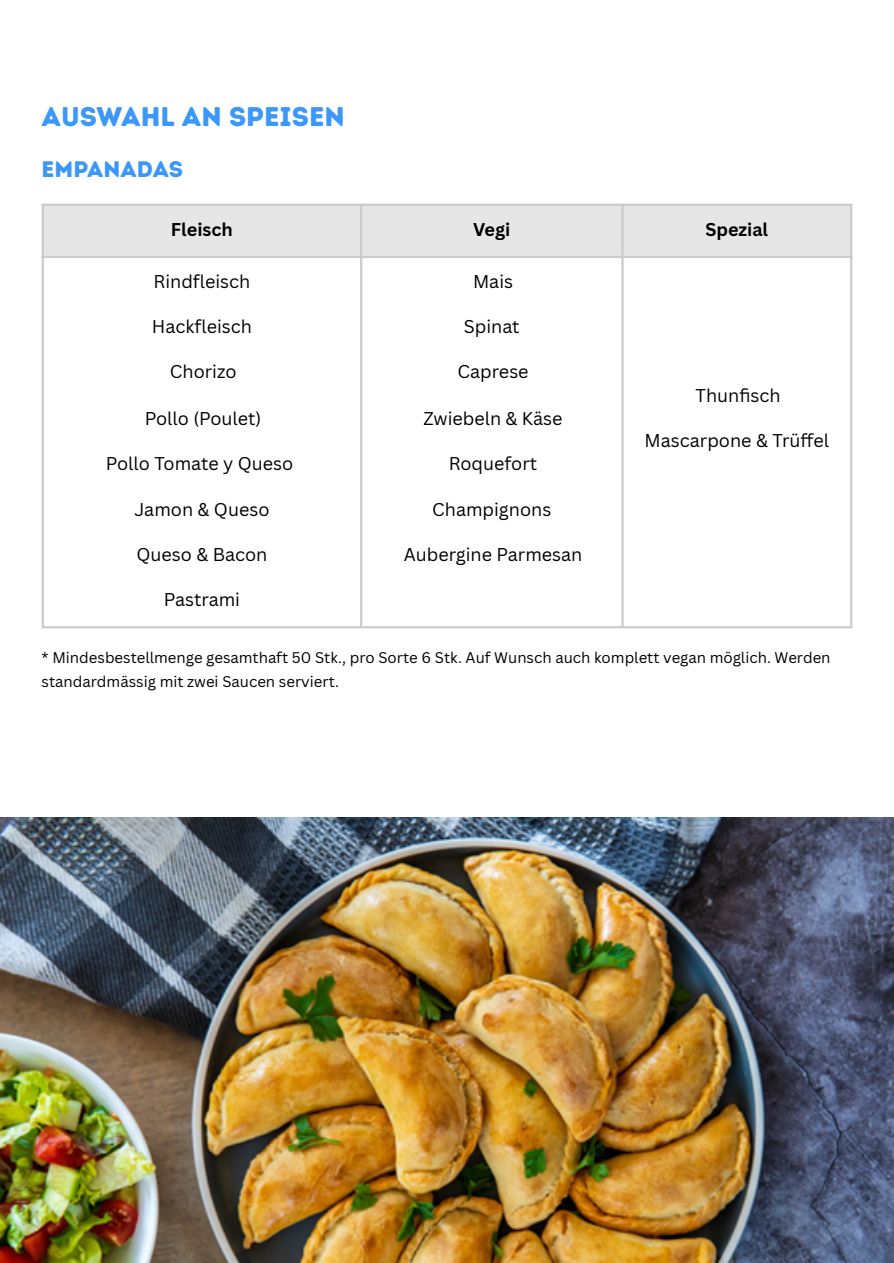
<style>
.page{position:relative;width:894px;height:1263px;background:#fff}
.page>*{position:absolute;margin:0;border:0;box-sizing:border-box;transform-origin:0 0}
.t1{font:27px "Intro Rust Base";color:#3c98f8}
.t2{font:22.5px "Intro Rust Base";color:#3c98f8}
.t3{font:18px "Canva Sans";color:#000}
.t4{font:700 18px "Canva Sans";color:#000}
.t5{font:15px/24.8px "Canva Sans";color:#000}
</style>
<div class="page">
<div style="left:44px;top:206px;width:805px;height:50px;background:#e6e6e6"></div>
<hr style="left:42px;top:206px;width:2px;height:420px;background:#ccc">
<hr style="left:360px;top:206px;width:2px;height:420px;background:#ccc">
<hr style="left:621px;top:206px;width:2px;height:420px;background:#ccc">
<hr style="left:849px;top:206px;width:3px;height:420px;background:#ccc">
<hr style="left:42px;top:204px;width:810px;height:2px;background:#ccc">
<hr style="left:42px;top:256px;width:810px;height:2px;background:#ccc">
<hr style="left:42px;top:626px;width:810px;height:2px;background:#ccc">
<img style="left:0;top:818px;width:893px;height:445px">
<h2 class="t1" style="left:42px;top:100px;width:305px">AUSWAHL AN SPEISEN</h2>
<h3 class="t2" style="left:42px;top:155px;width:143px">EMPANADAS</h3>
<p class="t4" style="left:171px;top:217px;width:63px">Fleisch</p>
<p class="t4" style="left:473px;top:217px;width:39px">Vegi</p>
<p class="t4" style="left:705px;top:217px;width:64px">Spezial</p>
<p class="t3" style="left:153px;top:269px;width:98px">Rindfleisch</p>
<p class="t3" style="left:152px;top:314px;width:102px">Hackfleisch</p>
<p class="t3" style="left:170px;top:359px;width:68px">Chorizo</p>
<p class="t3" style="left:145px;top:405px;width:118px">Pollo (Poulet)</p>
<p class="t3" style="left:106px;top:450px;width:189px">Pollo Tomate y Queso</p>
<p class="t3" style="left:134px;top:496px;width:137px">Jamon &amp; Queso</p>
<p class="t3" style="left:136px;top:541px;width:132px">Queso &amp; Bacon</p>
<p class="t3" style="left:164px;top:586px;width:78px">Pastrami</p>
<p class="t3" style="left:473px;top:269px;width:42px">Mais</p>
<p class="t3" style="left:463px;top:314px;width:57px">Spinat</p>
<p class="t3" style="left:457px;top:359px;width:73px">Caprese</p>
<p class="t3" style="left:423px;top:405px;width:141px">Zwiebeln &amp; Käse</p>
<p class="t3" style="left:448px;top:450px;width:90px">Roquefort</p>
<p class="t3" style="left:432px;top:496px;width:120px">Champignons</p>
<p class="t3" style="left:403px;top:541px;width:180px">Aubergine Parmesan</p>
<p class="t3" style="left:695px;top:383px;width:87px">Thunfisch</p>
<p class="t3" style="left:644px;top:428px;width:186px">Mascarpone &amp; Trüffel</p>
<p class="t5" style="left:42px;top:644px;width:790px">* Mindesbestellmenge gesamthaft 50 Stk., pro Sorte 6 Stk. Auf Wunsch auch komplett vegan möglich. Werden standardmässig mit zwei Saucen serviert.</p>
</div>
